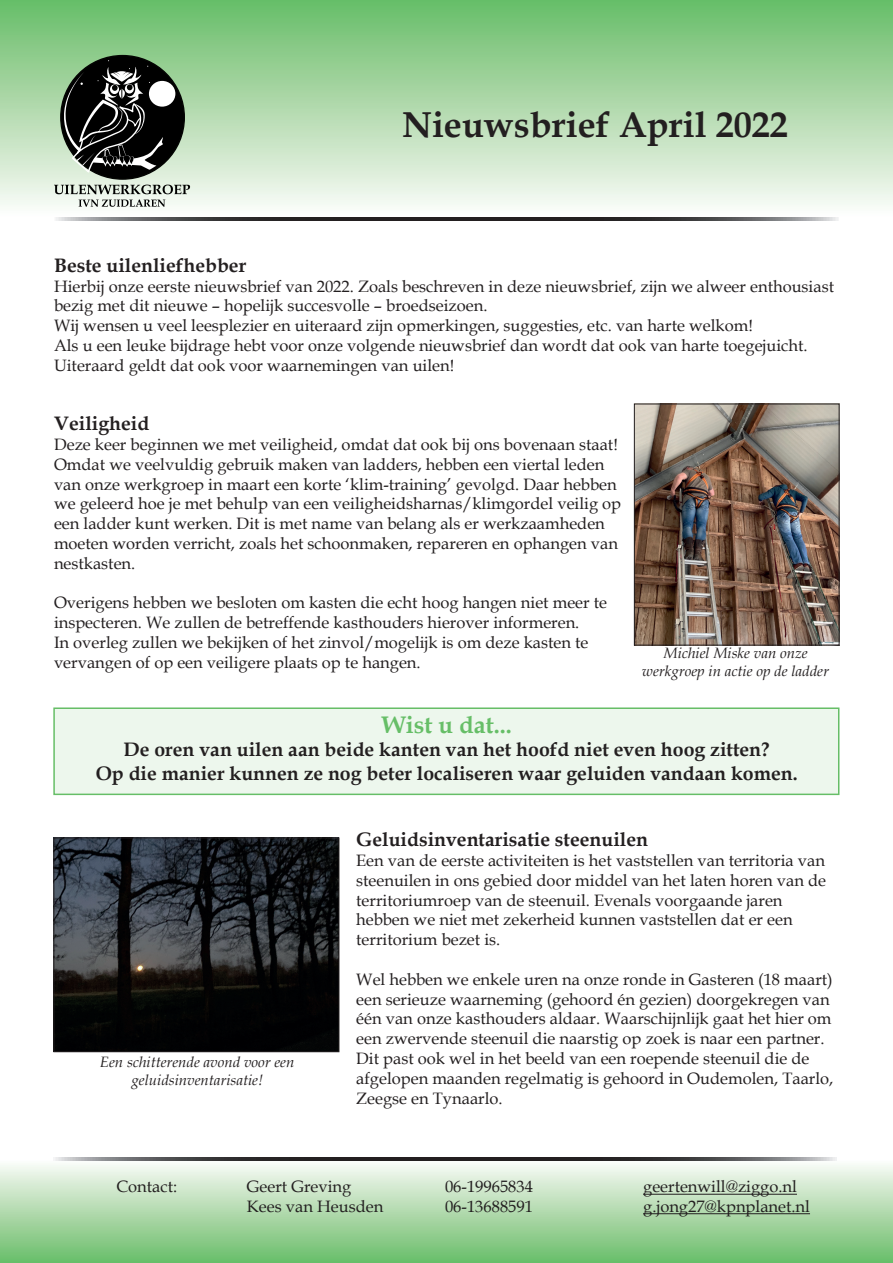
<style>
.page{position:relative;width:893px;height:1263px;background:#fff}
.page>*{position:absolute;margin:0;border:0;box-sizing:border-box;transform-origin:0 0}
.t1{font:700 36px "Book Antiqua";color:#231f20}
.t2{font:700 24px "Book Antiqua";color:#66be67}
.t3{font:700 19.5px/23.4px "Book Antiqua";color:#231f20;text-align:center}
.t4{font:16.5px/19.8px "Book Antiqua";color:#231f20}
.t5{font:italic 15px/18px "Book Antiqua";color:#231f20;text-align:center}
</style>
<div class="page">
<div style="left:0;top:0;width:893px;height:217px;background:linear-gradient(to bottom,#67bb66,#fcfbf9)"></div>
<div style="left:0;top:1159px;width:893px;height:104px;background:linear-gradient(to bottom,#fdfbf9,#6abd69)"></div>
<div style="left:53px;top:707px;width:786px;height:88px;background:#edf7ed;border:2px solid #66be67"></div>
<div style="left:61px;top:56px;width:123px;height:123px;background:#000;border-radius:50%"></div>
<div style="left:149px;top:81px;width:26px;height:26px;background:#fff;border-radius:50%"></div>
<svg style="left:54px;top:185px;width:136px;height:22px"></svg>
<svg style="left:63px;top:60px;width:100px;height:113px"></svg>
<hr style="left:643px;top:1194px;width:154px;height:1px;background:#231f20">
<hr style="left:643px;top:1213px;width:167px;height:1px;background:#231f20">
<svg style="left:56px;top:218px;width:782px;height:2px"></svg>
<svg style="left:53px;top:1157px;width:784px;height:3px"></svg>
<img style="left:636px;top:406px;width:201px;height:237px">
<div style="left:634px;top:404px;width:205px;height:241px;border:1px solid #231f20"></div>
<img style="left:56px;top:840px;width:281px;height:210px">
<div style="left:54px;top:838px;width:285px;height:214px;border:1px solid #231f20"></div>
<h1 class="t1" style="left:402px;top:101px;width:387px">Nieuwsbrief April 2022</h1>
<p class="t3" style="left:54px;top:253px;width:194px">Beste uilenliefhebber</p>
<p class="t4" style="left:54px;top:276px;width:781px">Hierbij onze eerste nieuwsbrief van 2022. Zoals beschreven in deze nieuwsbrief, zijn we alweer enthousiast bezig met dit nieuwe – hopelijk succesvolle – broedseizoen.<br>Wij wensen u veel leesplezier en uiteraard zijn opmerkingen, suggesties, etc. van harte welkom!<br>Als u een leuke bijdrage hebt voor onze volgende nieuwsbrief dan wordt dat ook van harte toegejuicht.<br>Uiteraard geldt dat ook voor waarnemingen van uilen!</p>
<p class="t3" style="left:54px;top:412px;width:97px">Veiligheid</p>
<p class="t4" style="left:54px;top:434px;width:569px">Deze keer beginnen we met veiligheid, omdat dat ook bij ons bovenaan staat!<br>Omdat we veelvuldig gebruik maken van ladders, hebben een viertal leden van onze werkgroep in maart een korte ‘klim-training’ gevolgd. Daar hebben we geleerd hoe je met behulp van een veiligheidsharnas/klimgordel veilig op een ladder kunt werken. Dit is met name van belang als er werkzaamheden moeten worden verricht, zoals het schoonmaken, repareren en ophangen van nestkasten.</p>
<p class="t4" style="left:54px;top:593px;width:555px">Overigens hebben we besloten om kasten die echt hoog hangen niet meer te inspecteren. We zullen de betreffende kasthouders hierover informeren.<br>In overleg zullen we bekijken of het zinvol/mogelijk is om deze kasten te vervangen of op een veiligere plaats op te hangen.</p>
<p class="t5" style="left:642px;top:644px;width:188px">Michiel Miske van onze werkgroep in actie op de ladder</p>
<h2 class="t2" style="left:382px;top:708px;width:131px">Wist u dat...</h2>
<p class="t3" style="left:96px;top:738px;width:703px">De oren van uilen aan beide kanten van het hoofd niet even hoog zitten?<br>Op die manier kunnen ze nog beter localiseren waar geluiden vandaan komen.</p>
<p class="t5" style="left:100px;top:1052px;width:196px">Een schitterende avond voor een geluidsinventarisatie!</p>
<p class="t3" style="left:356px;top:828px;width:293px">Geluidsinventarisatie steenuilen</p>
<p class="t4" style="left:356px;top:850px;width:471px">Een van de eerste activiteiten is het vaststellen van territoria van steenuilen in ons gebied door middel van het laten horen van de territoriumroep van de steenuil. Evenals voorgaande jaren hebben we niet met zekerheid kunnen vaststellen dat er een territorium bezet is.</p>
<p class="t4" style="left:356px;top:969px;width:479px">Wel hebben we enkele uren na onze ronde in Gasteren (18 maart) een serieuze waarneming (gehoord én gezien) doorgekregen van één van onze kasthouders aldaar. Waarschijnlijk gaat het hier om een zwervende steenuil die naarstig op zoek is naar een partner.<br>Dit past ook wel in het beeld van een roepende steenuil die de afgelopen maanden regelmatig is gehoord in Oudemolen, Taarlo, Zeegse en Tynaarlo.</p>
<p class="t4" style="left:116px;top:1176px;width:62px">Contact:</p>
<p class="t4" style="left:247px;top:1176px;width:138px">Geert Greving<br>Kees van Heusden</p>
<p class="t4" style="left:445px;top:1176px;width:89px">06-19965834<br>06-13688591</p>
<p class="t4" style="left:643px;top:1176px;width:168px">geertenwill@ziggo.nl g.jong27@kpnplanet.nl</p>
</div>
